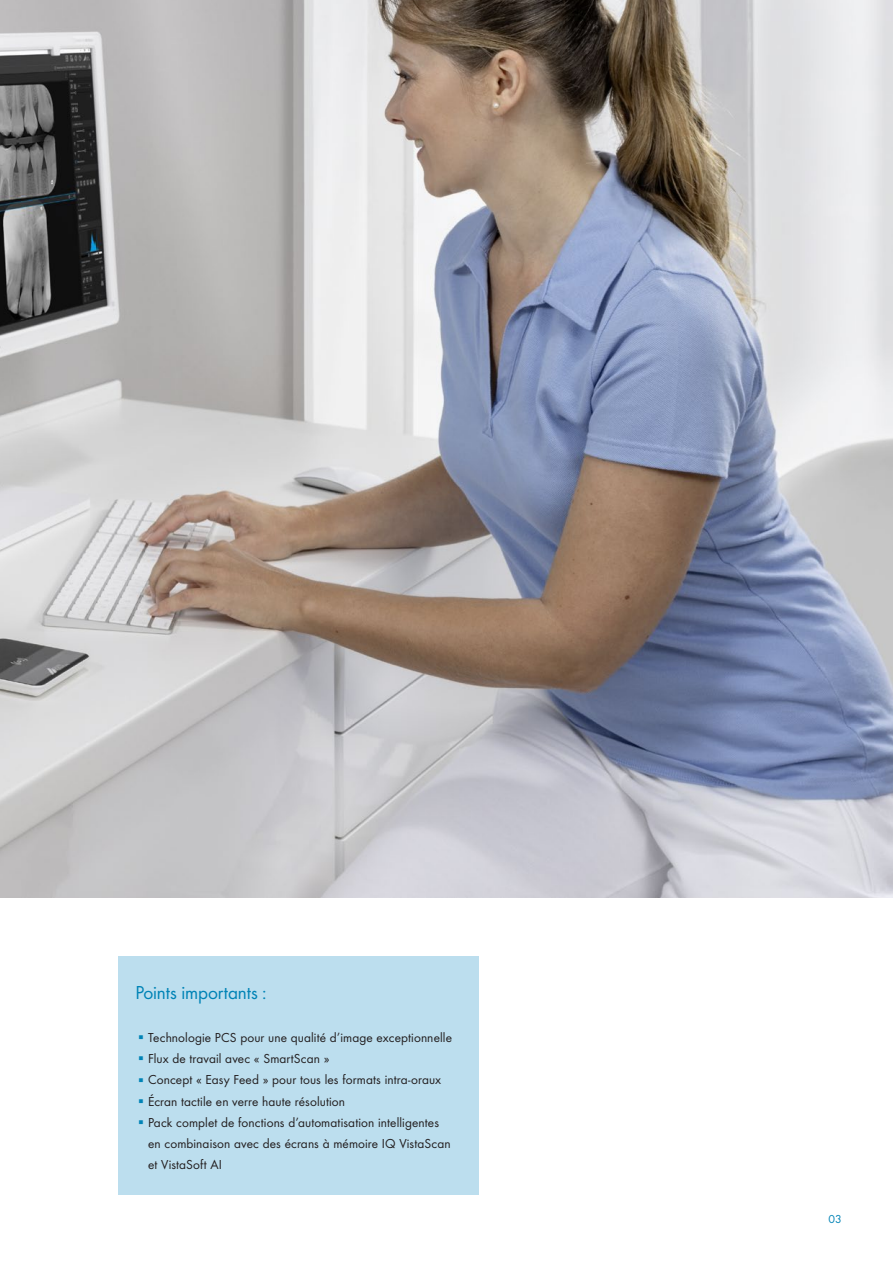
<style>
.page{position:relative;width:893px;height:1263px;background:#fff}
.page>*{position:absolute;margin:0;border:0;box-sizing:border-box;transform-origin:0 0}
.t1{font:19.5px "Futura Boo";letter-spacing:-.005em;color:#0083b6}
.t2{font:13.5px "Futura Boo";letter-spacing:.01em;color:#231f20}
.t3{font:12px "Futura Boo";color:#0083b6}
.s1{color:#0083b6}
</style>
<div class="page">
<img style="left:0;top:0;width:893px;height:897px">
<div style="left:118px;top:956px;width:361px;height:239px;background:#bcdeee"></div>
<h1 class="t1" style="left:135px;top:979px;width:133px">Points importants :</h1>
<p class="t2" style="left:135px;top:1028px;width:318px"><span class="s1">˾</span>Technologie PCS pour une qualité d’image exceptionnelle</p>
<p class="t2" style="left:135px;top:1049px;width:196px"><span class="s1">˾</span>Flux de travail avec « SmartScan »</p>
<p class="t2" style="left:135px;top:1070px;width:307px"><span class="s1">˾</span>Concept « Easy Feed » pour tous les formats intra-oraux</p>
<p class="t2" style="left:135px;top:1092px;width:211px"><span class="s1">˾</span>Écran tactile en verre haute résolution</p>
<p class="t2" style="left:135px;top:1113px;width:305px"><span class="s1">˾</span>Pack complet de fonctions d’automatisation intelligentes</p>
<p class="t2" style="left:148px;top:1134px;width:304px">en combinaison avec des écrans à mémoire IQ VistaScan</p>
<p class="t2" style="left:148px;top:1156px;width:76px">et VistaSoft AI</p>
<p class="t3" style="left:829px;top:1210px;width:15px">03</p>
</div>
